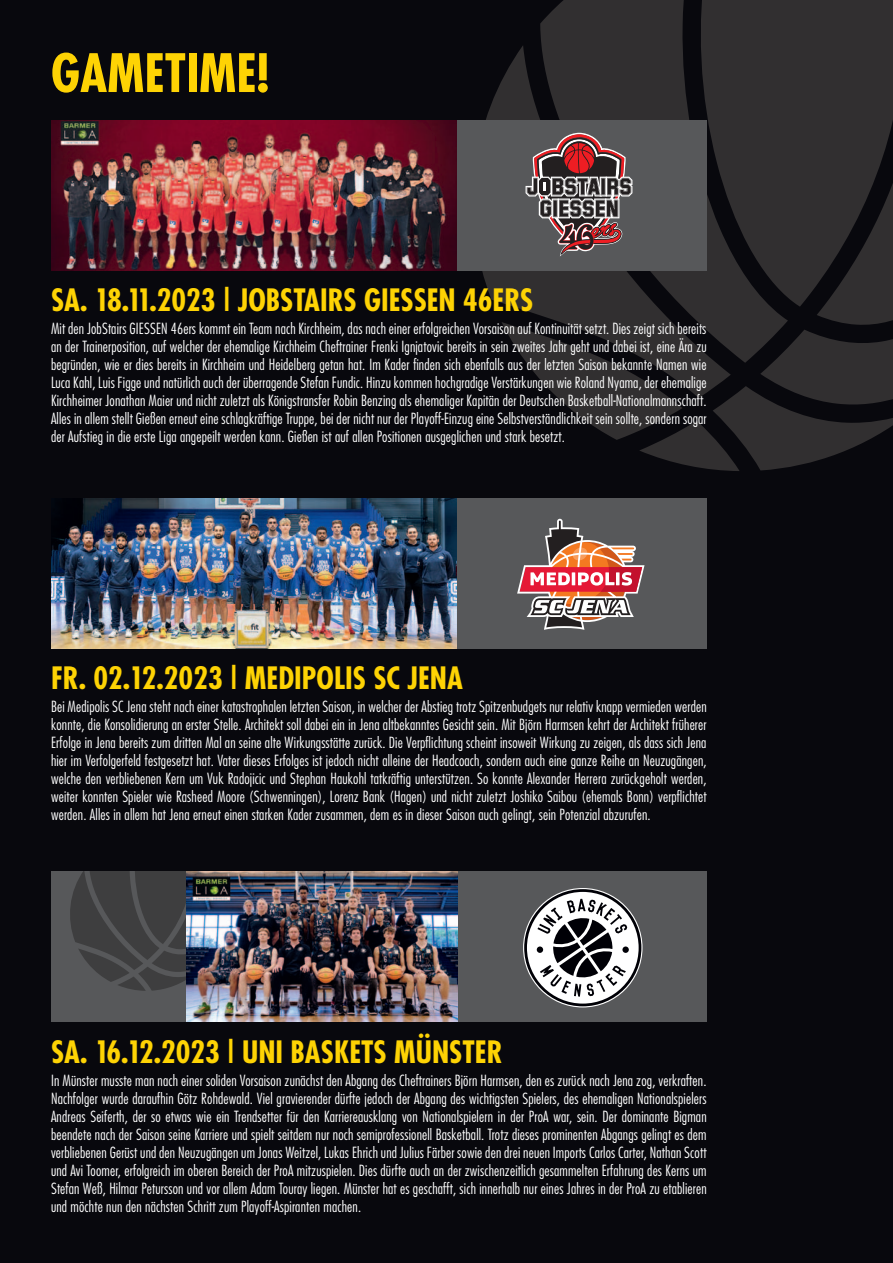
<style>
.page{position:relative;width:893px;height:1263px;background:#08080d}
.page>*{position:absolute;margin:0;border:0;box-sizing:border-box;transform-origin:0 0}
.t1{font:700 condensed 51.6px "Futura";color:#fed304}
.t2{font:700 condensed 30px "Futura";color:#fed304}
.t3{font:300 condensed 15px/18px "Futura";letter-spacing:.01em;color:#fff;text-align:justify}
</style>
<div class="page">
<svg style="left:459px;top:82px;width:42px;height:221px"></svg>
<img style="left:51px;top:120px;width:406px;height:150px">
<img style="left:51px;top:499px;width:406px;height:150px">
<div style="left:457px;top:120px;width:250px;height:150px;background:#57585a"></div>
<svg style="left:501px;top:0;width:392px;height:471px"></svg>
<div style="left:457px;top:499px;width:250px;height:150px;background:#57585a"></div>
<svg style="left:517px;top:519px;width:127px;height:111px"></svg>
<div style="left:51px;top:872px;width:656px;height:150px;background:#57585a"></div>
<svg style="left:524px;top:889px;width:117px;height:117px"></svg>
<svg style="left:70px;top:872px;width:116px;height:119px"></svg>
<img style="left:186px;top:872px;width:271px;height:150px">
<h1 class="t1" style="left:51px;top:40px;width:220px">GAMETIME!</h1>
<h2 class="t2" style="left:51px;top:281px;width:327px">SA. 18.11.2023 | JOBSTAIRS GIESSEN</h2>
<h2 class="t2" style="left:463px;top:281px;width:72px">46ERS</h2>
<p class="t3" style="left:51px;top:319px;width:657px">Mit den JobStairs GIESSEN 46ers kommt ein Team nach Kirchheim, das nach einer erfolgreichen Vorsaison auf Kontinuität setzt. Dies zeigt sich bereits an der Trainerposition, auf welcher der ehemalige Kirchheim Cheftrainer Frenki Ignjatovic bereits in sein zweites Jahr geht und dabei ist, eine Ära zu begründen, wie er dies bereits in Kirchheim und Heidelberg getan hat. Im Kader finden sich ebenfalls aus der letzten Saison bekannte Namen wie Luca Kahl, Luis Figge und natürlich auch der überragende Stefan Fundic. Hinzu kommen hochgradige Verstärkungen wie Roland Nyama, der ehemalige Kirchheimer Jonathan Maier und nicht zuletzt als Königstransfer Robin Benzing als ehemaliger Kapitän der Deutschen Basketball-Nationalmannschaft.<br>Alles in allem stellt Gießen erneut eine schlagkräftige Truppe, bei der nicht nur der Playoff-Einzug eine Selbstverständlichkeit sein sollte, sondern sogar der Aufstieg in die erste Liga angepeilt werden kann. Gießen ist auf allen Positionen ausgeglichen und stark besetzt.</p>
<h2 class="t2" style="left:51px;top:659px;width:413px">FR. 02.12.2023 | MEDIPOLIS SC JENA</h2>
<p class="t3" style="left:51px;top:697px;width:657px">Bei Medipolis SC Jena steht nach einer katastrophalen letzten Saison, in welcher der Abstieg trotz Spitzenbudgets nur relativ knapp vermieden werden konnte, die Konsolidierung an erster Stelle. Architekt soll dabei ein in Jena altbekanntes Gesicht sein. Mit Björn Harmsen kehrt der Architekt früherer Erfolge in Jena bereits zum dritten Mal an seine alte Wirkungsstätte zurück. Die Verpflichtung scheint insoweit Wirkung zu zeigen, als dass sich Jena hier im Verfolgerfeld festgesetzt hat. Vater dieses Erfolges ist jedoch nicht alleine der Headcoach, sondern auch eine ganze Reihe an Neuzugängen, welche den verbliebenen Kern um Vuk Radojicic und Stephan Haukohl tatkräftig unterstützen. So konnte Alexander Herrera zurückgeholt werden, weiter konnten Spieler wie Rasheed Moore (Schwenningen), Lorenz Bank (Hagen) und nicht zuletzt Joshiko Saibou (ehemals Bonn) verpflichtet werden. Alles in allem hat Jena erneut einen starken Kader zusammen, dem es in dieser Saison auch gelingt, sein Potenzial abzurufen.</p>
<h2 class="t2" style="left:51px;top:1032px;width:447px">SA. 16.12.2023 | UNI BASKETS MÜNSTER</h2>
<p class="t3" style="left:51px;top:1071px;width:657px">In Münster musste man nach einer soliden Vorsaison zunächst den Abgang des Cheftrainers Björn Harmsen, den es zurück nach Jena zog, verkraften.<br>Nachfolger wurde daraufhin Götz Rohdewald. Viel gravierender dürfte jedoch der Abgang des wichtigsten Spielers, des ehemaligen Nationalspielers Andreas Seiferth, der so etwas wie ein Trendsetter für den Karriereausklang von Nationalspielern in der ProA war, sein. Der dominante Bigman beendete nach der Saison seine Karriere und spielt seitdem nur noch semiprofessionell Basketball. Trotz dieses prominenten Abgangs gelingt es dem verbliebenen Gerüst und den Neuzugängen um Jonas Weitzel, Lukas Ehrich und Julius Färber sowie den drei neuen Imports Carlos Carter, Nathan Scott und Avi Toomer, erfolgreich im oberen Bereich der ProA mitzuspielen. Dies dürfte auch an der zwischenzeitlich gesammelten Erfahrung des Kerns um Stefan Weß, Hilmar Petursson und vor allem Adam Touray liegen. Münster hat es geschafft, sich innerhalb nur eines Jahres in der ProA zu etablieren und möchte nun den nächsten Schritt zum Playoff-Aspiranten machen.</p>
</div>
